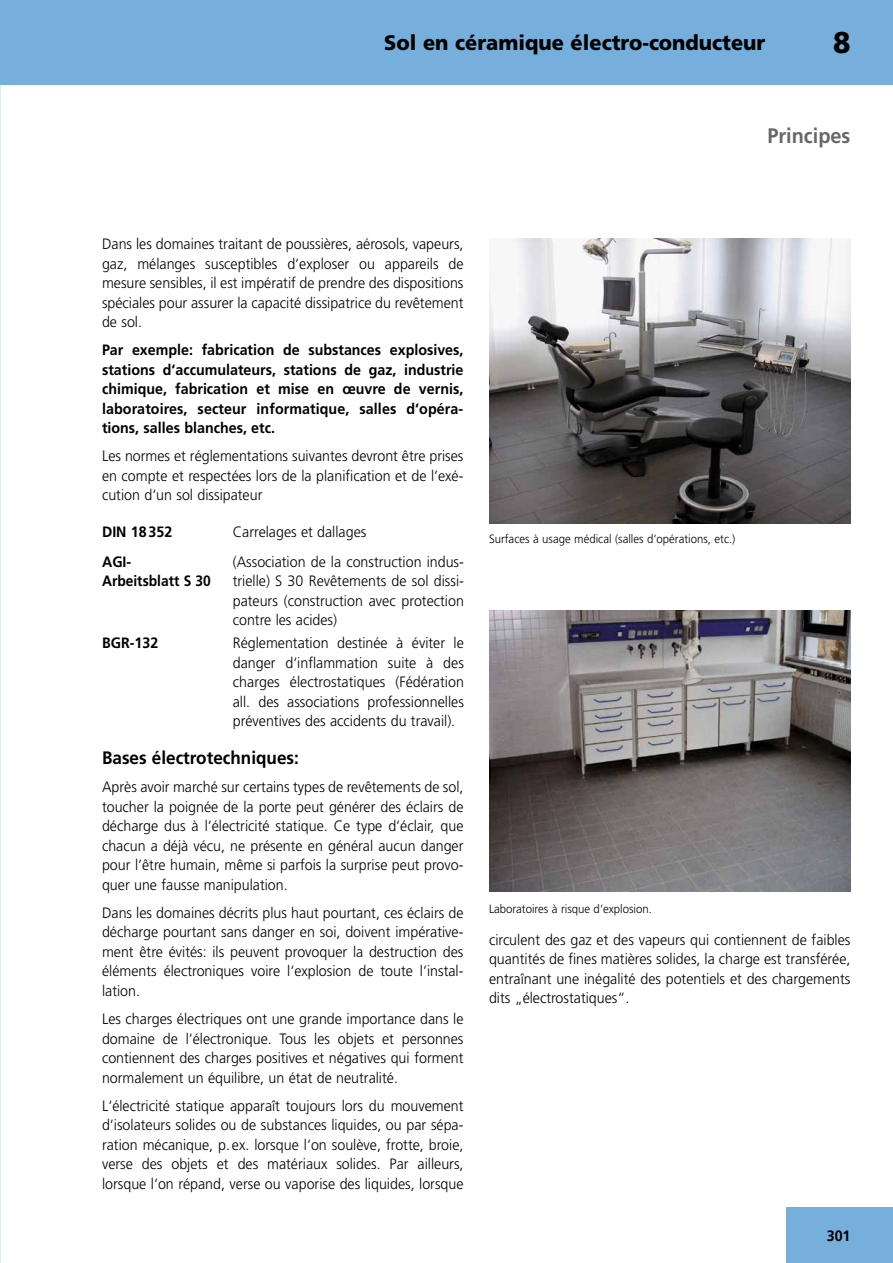
<style>
.page{position:relative;width:893px;height:1263px;background:#fff}
.page>*{position:absolute;margin:0;border:0;box-sizing:border-box;transform-origin:0 0}
.t1{font:900 30px "Frutiger LT";color:#000;scale:.95 1}
.t2{font:900 21px "Frutiger LT";color:#000;scale:.95 1}
.t3{font:700 21px "Frutiger LT";color:#686867;scale:.95 1}
.t4{font:700 18px "Frutiger LT";color:#000;scale:.95 1}
.t5{font:300 15px/19.5px "Frutiger LT";color:#000;text-align:justify;scale:.95 1}
.t6{font:700 15px/19.5px "Frutiger LT";color:#000;text-align:justify;scale:.95 1}
.t7{font:300 12px "Frutiger LT";color:#000;scale:.95 1}
</style>
<div class="page">
<div style="left:0;top:0;width:893px;height:85px;background:#76afdb"></div>
<div style="left:787px;top:1208px;width:106px;height:55px;background:#76afdb"></div>
<img style="left:489px;top:238px;width:361px;height:285px">
<img style="left:489px;top:611px;width:361px;height:280px">
<h2 class="t2" style="left:384px;top:30px;width:403px">Sol en céramique électro-conducteur</h2>
<h1 class="t1" style="left:833px;top:24px;width:20px">8</h1>
<h2 class="t3" style="left:767px;top:124px;width:89px">Principes</h2>
<p class="t5" style="left:102px;top:235px;width:382px">Dans les domaines traitant de poussières, aérosols, vapeurs, gaz, mélanges susceptibles d‘exploser ou appareils de mesure sensibles, il est impératif de prendre des dispositions spéciales pour assurer la capacité dissipatrice du revêtement de sol.</p>
<p class="t6" style="left:102px;top:340px;width:382px">Par exemple: fabrication de substances explosives, stations d‘accumulateurs, stations de gaz, industrie chimique, fabrication et mise en œuvre de vernis, laboratoires, secteur informatique, salles d‘opéra&shy;tions, salles blanches, etc.</p>
<p class="t5" style="left:102px;top:447px;width:382px">Les normes et réglementations suivantes devront être prises en compte et respectées lors de la planification et de l‘exé&shy;cution d‘un sol dissipateur</p>
<p class="t6" style="left:102px;top:522px;width:75px">DIN 18352</p>
<p class="t5" style="left:233px;top:522px;width:142px">Carrelages et dallages</p>
<p class="t6" style="left:102px;top:552px;width:116px">AGI-<br>Arbeitsblatt S 30</p>
<p class="t5" style="left:233px;top:552px;width:245px">(Association de la construction indus&shy;trielle) S 30 Revêtements de sol dissi&shy;pateurs (construction avec protection contre les acides)</p>
<p class="t6" style="left:102px;top:633px;width:61px">BGR-132</p>
<p class="t5" style="left:233px;top:633px;width:245px">Réglementation destinée à éviter le danger d‘inflammation suite à des charges électrostatiques (Fédération all. des associations professionnelles préventives des accidents du travail).</p>
<p class="t4" style="left:102px;top:748px;width:209px">Bases électrotechniques:</p>
<p class="t5" style="left:102px;top:778px;width:382px">Après avoir marché sur certains types de revêtements de sol, toucher la poignée de la porte peut générer des éclairs de décharge dus à l‘électricité statique. Ce type d‘éclair, que chacun a déjà vécu, ne présente en général aucun danger pour l‘être humain, même si parfois la surprise peut provo&shy;quer une fausse manipulation.</p>
<p class="t5" style="left:102px;top:903px;width:382px">Dans les domaines décrits plus haut pourtant, ces éclairs de décharge pourtant sans danger en soi, doivent impérative&shy;ment être évités: ils peuvent provoquer la destruction des éléments électroniques voire l‘explosion de toute l‘instal&shy;lation.</p>
<p class="t5" style="left:102px;top:1009px;width:382px">Les charges électriques ont une grande importance dans le domaine de l‘électronique. Tous les objets et personnes contiennent des charges positives et négatives qui forment normalement un équilibre, un état de neutralité.</p>
<p class="t5" style="left:102px;top:1096px;width:382px">L‘électricité statique apparaît toujours lors du mouvement d‘isolateurs solides ou de substances liquides, ou par sépa&shy;ration mécanique, p.ex. lorsque l‘on soulève, frotte, broie, verse des objets et des matériaux solides. Par ailleurs, lorsque l‘on répand, verse ou vaporise des liquides, lorsque</p>
<p class="t7" style="left:489px;top:532px;width:261px">Surfaces à usage médical (salles d‘opérations, etc.)</p>
<p class="t7" style="left:489px;top:902px;width:173px">Laboratoires à risque d‘explosion.</p>
<p class="t5" style="left:489px;top:930px;width:382px">circulent des gaz et des vapeurs qui contiennent de faibles quantités de fines matières solides, la charge est transférée, entraînant une inégalité des potentiels et des chargements dits „électrostatiques“.</p>
<p class="t6" style="left:827px;top:1226px;width:26px">301</p>
</div>
